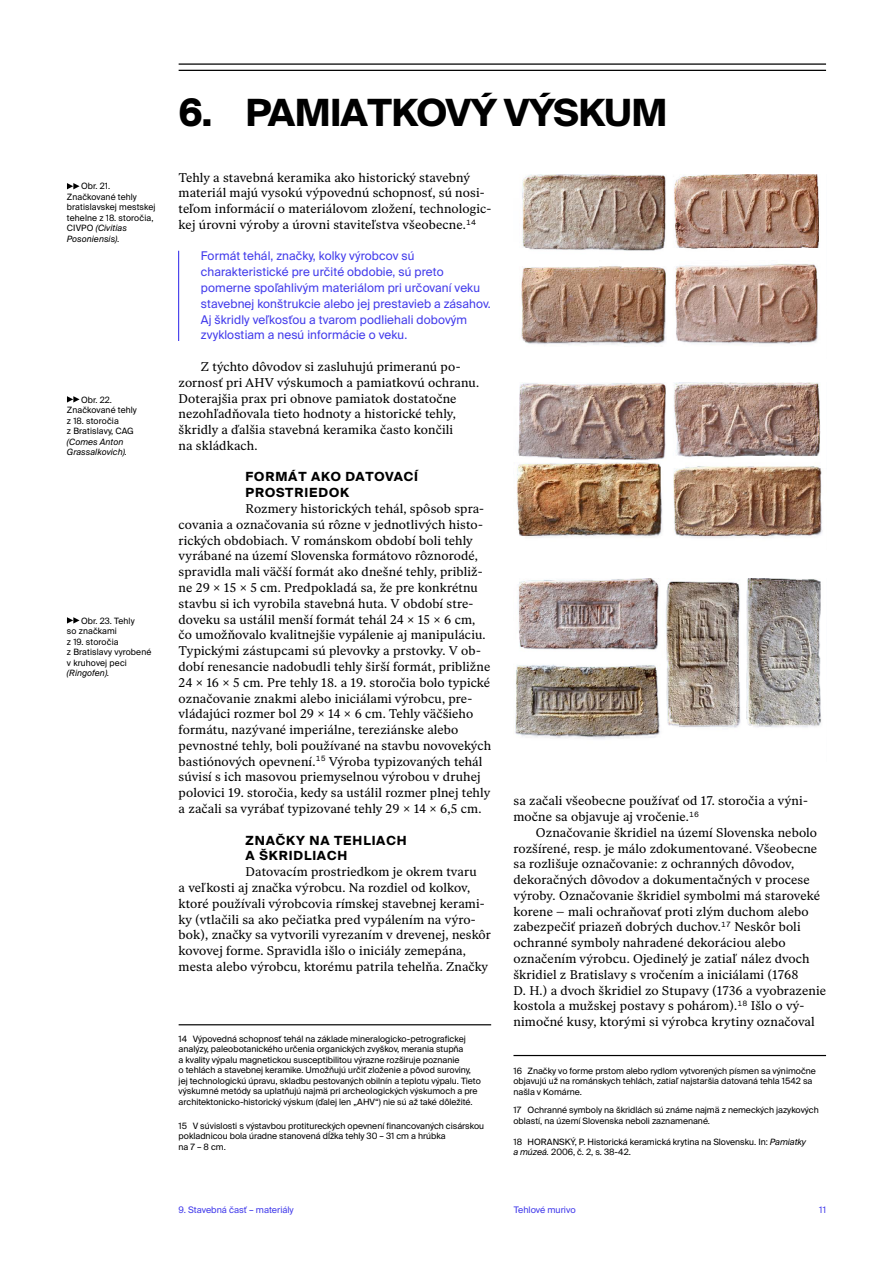
<style>
.page{position:relative;width:893px;height:1263px;background:#fff}
.page>*{position:absolute;margin:0;border:0;box-sizing:border-box;transform-origin:0 0}
.t1{font:700 37.5px "Suisse Intl";letter-spacing:-.015em;color:#000}
.t2{font:12.6px/15.8px "Ivar Text";letter-spacing:.01em;color:#000}
.t3{font:700 12.6px/15.8px "Suisse Intl";letter-spacing:.07em;color:#000}
.t4{font:12px/15.8px "Suisse Intl";letter-spacing:.01em;color:#413aeb}
.t5{font:9px "Suisse Intl";color:#413aeb}
.t6{font:8.7px/10.5px "Suisse Intl";color:#000}
.t7{font:italic 8.7px/10.5px "Suisse Intl";letter-spacing:.015em;color:#000}
.s1{font-style:italic}
.s2{font-size:37.8px}
</style>
<div class="page">
<img style="left:521px;top:174px;width:299px;height:171px">
<img style="left:517px;top:383px;width:306px;height:155px">
<img style="left:515px;top:578px;width:306px;height:161px">
<svg style="left:67px;top:183px;width:13px;height:6px"></svg>
<svg style="left:67px;top:396px;width:13px;height:6px"></svg>
<svg style="left:67px;top:617px;width:13px;height:6px"></svg>
<hr style="left:179px;top:63px;width:647px;height:2px;background:#000">
<hr style="left:179px;top:70px;width:647px;height:1px;background:#000">
<hr style="left:178px;top:251px;width:1px;height:90px;background:#413aeb">
<hr style="left:179px;top:1024px;width:312px;height:1px;background:#000">
<hr style="left:513px;top:1055px;width:313px;height:1px;background:#000">
<p class="t6" style="left:67px;top:181px;width:90px;text-indent:14px">Obr. 21.<br>Značkované tehly bratislavskej mestskej tehelne z 18. storočia,<br>CIVPO <span class="s1">(Civitias<br>Posoniensis).</span></p>
<p class="t6" style="left:67px;top:394px;width:71px;text-indent:14px">Obr. 22.<br>Značkované tehly z 18. storočia<br>z Bratislavy, CAG</p>
<p class="t7" style="left:67px;top:436px;width:62px">(Comes Anton<br>Grassalkovich).</p>
<p class="t6" style="left:67px;top:615px;width:86px;text-indent:14px">Obr. 23. Tehly<br>so značkami<br>z 19. storočia<br>z Bratislavy vyrobené v kruhovej peci</p>
<p class="t7" style="left:67px;top:668px;width:44px">(Ringofen).</p>
<h1 class="t1" style="left:179px;top:91px;width:490px"><span class="s2">6.</span> PAMIATKOVÝ VÝSKUM</h1>
<p class="t2" style="left:179px;top:169px;width:314px">Tehly a stavebná keramika ako historický stavebný materiál majú vysokú výpovednú schopnosť, sú nosi&shy;teľom informácií o materiálovom zložení, technologic&shy;kej úrovni výroby a úrovni staviteľstva všeobecne.<sup>14</sup></p>
<p class="t4" style="left:201px;top:248px;width:291px">Formát tehál, značky, kolky výrobcov sú charakteristické pre určité obdobie, sú preto pomerne spoľahlivým materiálom pri určovaní veku stavebnej konštrukcie alebo jej prestavieb a zásahov.<br>Aj škridly veľkosťou a tvarom podliehali dobovým zvyklostiam a nesú informácie o veku.</p>
<p class="t2" style="left:179px;top:359px;width:302px;text-indent:22px">Z týchto dôvodov si zasluhujú primeranú po&shy;zornosť pri AHV výskumoch a pamiatkovú ochranu.<br>Doterajšia prax pri obnove pamiatok dostatočne nezohľadňovala tieto hodnoty a historické tehly, škridly a ďalšia stavebná keramika často končili<br>na skládkach.</p>
<p class="t3" style="left:246px;top:469px;width:174px">FORMÁT AKO DATOVACÍ<br>PROSTRIEDOK</p>
<p class="t2" style="left:179px;top:501px;width:314px;text-indent:67px">Rozmery historických tehál, spôsob spra&shy;covania a označovania sú rôzne v jednotlivých histo&shy;rických obdobiach. V románskom období boli tehly vyrábané na území Slovenska formátovo rôznorodé, spravidla mali väčší formát ako dnešné tehly, približ&shy;ne 29 × 15 × 5 cm. Predpokladá sa, že pre konkrétnu stavbu si ich vyrobila stavebná huta. V období stre&shy;doveku sa ustálil menší formát tehál 24 × 15 × 6 cm, čo umožňovalo kvalitnejšie vypálenie aj manipuláciu.<br>Typickými zástupcami sú plevovky a prstovky. V ob&shy;dobí renesancie nadobudli tehly širší formát, približne 24 × 16 × 5 cm. Pre tehly 18. a 19. storočia bolo typické označovanie znakmi alebo iniciálami výrobcu, pre&shy;vládajúci rozmer bol 29 × 14 × 6 cm. Tehly väčšieho formátu, nazývané imperiálne, tereziánske alebo pevnostné tehly, boli používané na stavbu novovekých bastiónových opevnení.<sup>15</sup> Výroba typizovaných tehál súvisí s ich masovou priemyselnou výrobou v druhej polovici 19. storočia, kedy sa ustálil rozmer plnej tehly a začali sa vyrábať typizované tehly 29 × 14 × 6,5 cm.</p>
<p class="t3" style="left:246px;top:832px;width:163px">ZNAČKY NA TEHLIACH<br>A ŠKRIDLIACH</p>
<p class="t2" style="left:179px;top:864px;width:314px;text-indent:67px">Datovacím prostriedkom je okrem tvaru<br>a veľkosti aj značka výrobcu. Na rozdiel od kolkov, ktoré používali výrobcovia rímskej stavebnej kerami&shy;ky (vtlačili sa ako pečiatka pred vypálením na výro&shy;bok), značky sa vytvorili vyrezaním v drevenej, neskôr kovovej forme. Spravidla išlo o iniciály zemepána, mesta alebo výrobcu, ktorému patrila tehelňa. Značky</p>
<p class="t6" style="left:179px;top:1034px;width:304px">14 Výpovedná schopnosť tehál na základe mineralogicko-petrografickej analýzy, paleobotanického určenia organických zvyškov, merania stupňa<br>a kvality výpalu magnetickou susceptibilitou výrazne rozširuje poznanie<br>o tehlách a stavebnej keramike. Umožňujú určiť zloženie a pôvod suroviny, jej technologickú úpravu, skladbu pestovaných obilnín a teplotu výpalu. Tieto výskumné metódy sa uplatňujú najmä pri archeologických výskumoch a pre architektonicko-historický výskum (ďalej len „AHV“) nie sú až také dôležité.</p>
<p class="t6" style="left:179px;top:1120px;width:307px">15 V súvislosti s výstavbou protitureckých opevnení financovaných cisárskou pokladnicou bola úradne stanovená dĺžka tehly 30 – 31 cm a hrúbka<br>na 7 – 8 cm.</p>
<p class="t2" style="left:513px;top:793px;width:296px">sa začali všeobecne používať od 17. storočia a výni&shy;močne sa objavuje aj vročenie.<sup>16</sup></p>
<p class="t2" style="left:513px;top:824px;width:314px;text-indent:22px">Označovanie škridiel na území Slovenska nebolo rozšírené, resp. je málo zdokumentované. Všeobecne sa rozlišuje označovanie: z ochranných dôvodov, dekoračných dôvodov a dokumentačných v procese výroby. Označovanie škridiel symbolmi má staroveké korene – mali ochraňovať proti zlým duchom alebo zabezpečiť priazeň dobrých duchov.<sup>17</sup> Neskôr boli ochranné symboly nahradené dekoráciou alebo označením výrobcu. Ojedinelý je zatiaľ nález dvoch škridiel z Bratislavy s vročením a iniciálami (1768<br>D. H.) a dvoch škridiel zo Stupavy (1736 a vyobrazenie kostola a mužskej postavy s pohárom).<sup>18</sup> Išlo o vý&shy;nimočné kusy, ktorými si výrobca krytiny označoval</p>
<p class="t6" style="left:513px;top:1065px;width:304px">16 Značky vo forme prstom alebo rydlom vytvorených písmen sa výnimočne objavujú už na románskych tehlách, zatiaľ najstaršia datovaná tehla 1542 sa našla v Komárne.</p>
<p class="t6" style="left:513px;top:1105px;width:307px">17 Ochranné symboly na škridlách sú známe najmä z nemeckých jazykových oblastí, na území Slovenska neboli zaznamenané.</p>
<p class="t6" style="left:513px;top:1136px;width:294px">18 HORANSKÝ, P. Historická keramická krytina na Slovensku. In: <span class="s1">Pamiatky a múzeá.</span> 2006, č. 2, s. 38-42.</p>
<p class="t5" style="left:179px;top:1205px;width:117px">9. Stavebná časť – materiály</p>
<p class="t5" style="left:514px;top:1205px;width:63px">Tehlové murivo</p>
<p class="t5" style="left:819px;top:1205px;width:8px">11</p>
</div>
